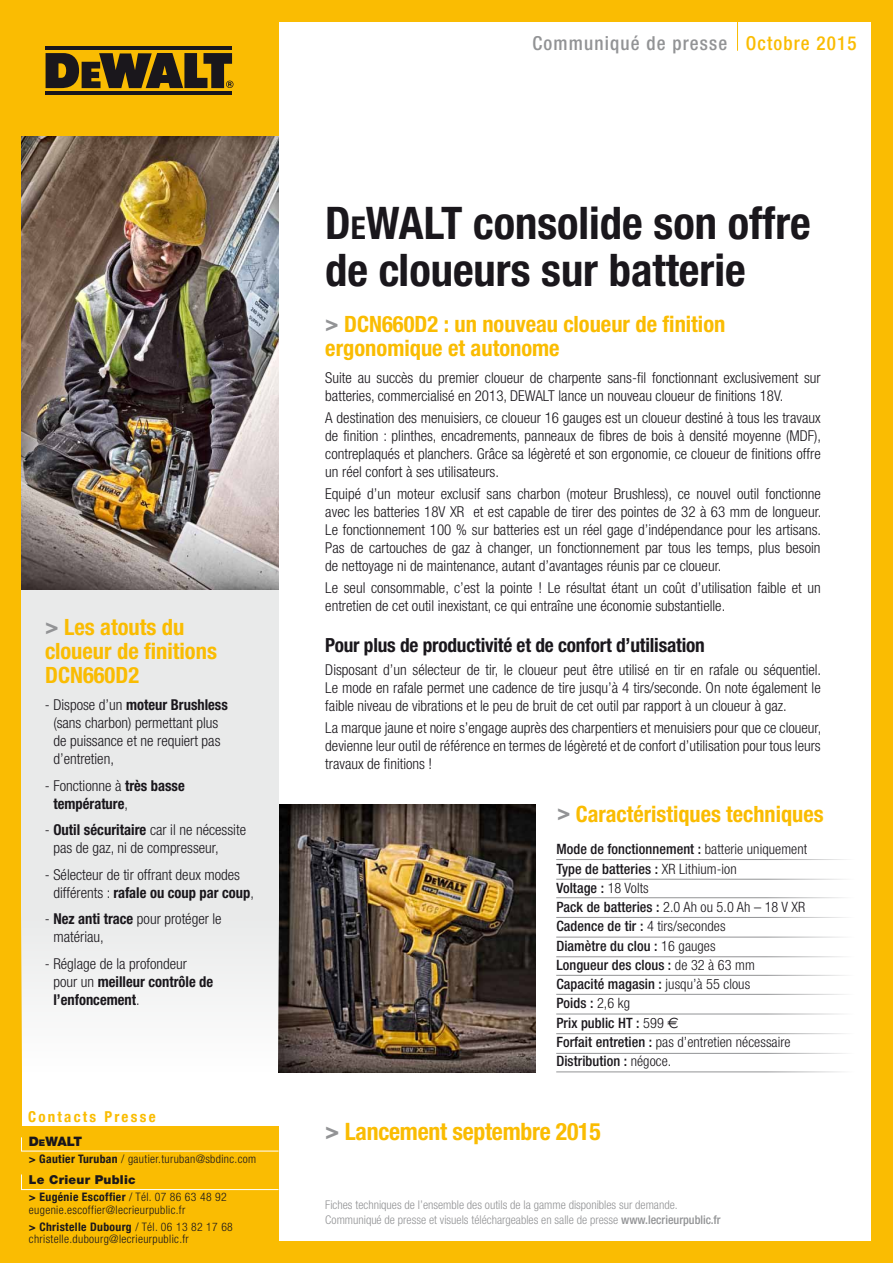
<style>
.page{position:relative;width:893px;height:1263px;background:#fff}
.page>*{position:absolute;margin:0;border:0;box-sizing:border-box;transform-origin:0 0}
.t1{font:700 condensed 45px/46.5px "Helvetica Neue";color:#1a171c}
.t2{font:700 condensed 24px "Helvetica Neue";letter-spacing:-.01em;color:#fabc02}
.t3{font:700 condensed 22.5px/24px "Helvetica Neue";color:#fabc02}
.t4{font:700 condensed 19.5px "Helvetica Neue";letter-spacing:-.01em;color:#1a171c}
.t5{font:500 condensed 19.35px "Helvetica Neue";letter-spacing:.06em;color:#929395}
.t6{font:300 condensed 15px/18px "Helvetica Neue";color:#1a171c}
.t7{font:700 condensed 15px/18px "Helvetica Neue";color:#1a171c}
.t8{font:700 condensed 15px "Helvetica Neue";letter-spacing:.15em;color:#fabc02}
.t9{font:500 condensed 14.25px/19.2px "Helvetica Neue";letter-spacing:.005em;color:#1a171c}
.t10{font:900 13.05px "Helvetica Neue";color:#1a171c}
.t11{font:900 12.3px "Helvetica Neue";letter-spacing:.02em;color:#1a171c}
.t12{font:300 condensed 12px/14.7px "Helvetica Neue";color:#929395}
.t13{font:300 condensed 11.7px/12.8px "Helvetica Neue";letter-spacing:.03em;color:#1a171c}
.s1{color:#929395}
.s2{font-weight:700}
.s3{font-weight:300}
.s4{font-size:9.15px}
.s5{color:#fabc02}
.s6{font-size:31.5px}
.s7{font-family:"Euro Sans";font-weight:400;font-stretch:normal;font-size:15px}
.s8{font-weight:500}
</style>
<div class="page">
<div style="left:0;top:0;width:893px;height:21px;background:#fabc02"></div>
<div style="left:0;top:1242px;width:893px;height:21px;background:#fabc02"></div>
<div style="left:21px;top:1126px;width:258px;height:116px;background:#fabc02"></div>
<div style="left:21px;top:21px;width:258px;height:116px;background:#fabc02"></div>
<div style="left:0;top:0;width:21px;height:1263px;background:#fabc02"></div>
<div style="left:872px;top:0;width:21px;height:1263px;background:#fabc02"></div>
<hr style="left:45px;top:91px;width:186px;height:4px;background:#1a171c">
<hr style="left:46px;top:46px;width:186px;height:4px;background:#1a171c">
<svg style="left:46px;top:53px;width:187px;height:35px"></svg>
<svg style="left:21px;top:1174px;width:258px;height:16px"></svg>
<svg style="left:21px;top:1137px;width:258px;height:15px"></svg>
<hr style="left:556px;top:897px;width:325px;height:1px;background:#929395">
<hr style="left:556px;top:994px;width:325px;height:1px;background:#929395">
<hr style="left:556px;top:879px;width:325px;height:1px;background:#929395">
<hr style="left:556px;top:859px;width:325px;height:1px;background:#929395">
<hr style="left:556px;top:917px;width:325px;height:1px;background:#929395">
<hr style="left:556px;top:1014px;width:325px;height:1px;background:#929395">
<hr style="left:556px;top:937px;width:325px;height:1px;background:#929395">
<hr style="left:556px;top:1033px;width:325px;height:1px;background:#929395">
<hr style="left:556px;top:956px;width:325px;height:1px;background:#929395">
<hr style="left:556px;top:1053px;width:325px;height:1px;background:#929395">
<hr style="left:556px;top:975px;width:325px;height:1px;background:#929395">
<hr style="left:556px;top:1072px;width:325px;height:1px;background:#929395">
<hr style="left:737px;top:21px;width:1px;height:30px;background:#fabc02">
<img style="left:279px;top:804px;width:257px;height:268px">
<div style="left:21px;top:546px;width:258px;height:526px;background:#e9eaea"></div>
<img style="left:21px;top:137px;width:258px;height:452px">
<h3 class="t3" style="left:45px;top:615px;width:173px"><span class="s1">&gt;</span> Les atouts du cloueur de finitions<br>DCN660D2</h3>
<p class="t6" style="left:53px;top:696px;width:176px;text-indent:-9px">- Dispose d’un <span class="s2">moteur Brushless </span>(sans charbon) permettant plus de puissance et ne requiert pas d’entretien,</p>
<p class="t7" style="left:53px;top:776px;width:133px;text-indent:-9px"><span class="s3">- Fonctionne à</span> très basse température<span class="s3">,</span></p>
<p class="t6" style="left:53px;top:821px;width:194px;text-indent:-9px">- <span class="s2">Outil sécuritaire</span> car il ne nécessite pas de gaz, ni de compresseur,</p>
<p class="t6" style="left:53px;top:865px;width:202px;text-indent:-9px">- Sélecteur de tir offrant deux modes différents : <span class="s2">rafale ou coup par coup</span>,</p>
<p class="t6" style="left:53px;top:910px;width:170px;text-indent:-9px">- <span class="s2">Nez anti trace</span> pour protéger le matériau,</p>
<p class="t7" style="left:53px;top:954px;width:161px;text-indent:-9px"><span class="s3">- Réglage de la profondeur pour un</span> meilleur contrôle de l’enfoncement<span class="s3">.</span></p>
<p class="t8" style="left:28px;top:1108px;width:129px">Contacts Presse</p>
<p class="t10" style="left:29px;top:1134px;width:55px">D<span class="s4">e</span>WALT</p>
<p class="t13" style="left:29px;top:1153px;width:229px"><span class="s2">&gt; Gautier Turuban</span> / gautier.turuban@sbdinc.com</p>
<p class="t11" style="left:29px;top:1172px;width:108px">Le Crieur Public</p>
<p class="t13" style="left:29px;top:1190px;width:199px"><span class="s2">&gt; Eugénie Escoffier</span> / Tél. 07 86 63 48 92 eugenie.escoffier@lecrieurpublic.fr</p>
<p class="t13" style="left:29px;top:1220px;width:205px"><span class="s2">&gt; Christelle Dubourg</span> / Tél. 06 13 82 17 68 christelle.dubourg@lecrieurpublic.fr</p>
<p class="t5" style="left:532px;top:32px;width:326px">Communiqué de presse <span class="s5">Octobre 2015</span></p>
<h1 class="t1" style="left:325px;top:199px;width:487px">D<span class="s6">e</span>WALT consolide son offre de cloueurs sur batterie</h1>
<h3 class="t3" style="left:325px;top:312px;width:402px"><span class="s1">&gt;</span> DCN660D2 : un nouveau cloueur de finition ergonomique et autonome</h3>
<p class="t6" style="left:325px;top:368px;width:497px">Suite au succès du premier cloueur de charpente sans-fil fonctionnant exclusivement sur batteries, commercialisé en 2013, DEWALT lance un nouveau cloueur de finitions 18V.</p>
<p class="t6" style="left:325px;top:408px;width:497px;text-align:justify">A destination des menuisiers, ce cloueur 16 gauges est un cloueur destiné à tous les travaux de finition : plinthes, encadrements, panneaux de fibres de bois à densité moyenne (MDF), contreplaqués et planchers. Grâce sa légèreté et son ergonomie, ce cloueur de finitions offre un réel confort à ses utilisateurs.</p>
<p class="t6" style="left:325px;top:485px;width:497px;text-align:justify">Equipé d’un moteur exclusif sans charbon (moteur Brushless), ce nouvel outil fonctionne avec les batteries 18V XR et est capable de tirer des pointes de 32 à 63 mm de longueur.<br>Le fonctionnement 100 % sur batteries est un réel gage d’indépendance pour les artisans.<br>Pas de cartouches de gaz à changer, un fonctionnement par tous les temps, plus besoin de nettoyage ni de maintenance, autant d’avantages réunis par ce cloueur.</p>
<p class="t6" style="left:325px;top:579px;width:497px">Le seul consommable, c’est la pointe ! Le résultat étant un coût d’utilisation faible et un entretien de cet outil inexistant, ce qui entraîne une économie substantielle.</p>
<h3 class="t4" style="left:325px;top:634px;width:381px">Pour plus de productivité et de confort d’utilisation</h3>
<p class="t6" style="left:325px;top:660px;width:497px;text-align:justify">Disposant d’un sélecteur de tir, le cloueur peut être utilisé en tir en rafale ou séquentiel.<br>Le mode en rafale permet une cadence de tire jusqu’à 4 tirs/seconde. On note également le faible niveau de vibrations et le peu de bruit de cet outil par rapport à un cloueur à gaz.</p>
<p class="t6" style="left:325px;top:718px;width:497px;text-align:justify">La marque jaune et noire s’engage auprès des charpentiers et menuisiers pour que ce cloueur, devienne leur outil de référence en termes de légèreté et de confort d’utilisation pour tous leurs travaux de finitions !</p>
<h3 class="t3" style="left:557px;top:801px;width:268px"><span class="s1">&gt;</span> Caractéristiques techniques</h3>
<p class="t9" style="left:556px;top:839px;width:252px">Mode de fonctionnement : <span class="s3">batterie uniquement<br></span>Type de batteries : <span class="s3">XR Lithium-ion<br></span>Voltage : <span class="s3">18 Volts<br></span>Pack de batteries : <span class="s3">2.0 Ah ou 5.0 Ah – 18 V XR<br></span>Cadence de tir : <span class="s3">4 tirs/secondes<br></span>Diamètre du clou : <span class="s3">16 gauges<br></span>Longueur des clous : <span class="s3">de 32 à 63 mm<br></span>Capacité magasin : <span class="s3">jusqu’à 55 clous<br></span>Poids : <span class="s3">2,6 kg<br></span>Prix public HT : <span class="s3">599</span> <span class="s7">e<br></span>Forfait entretien : <span class="s3">pas d’entretien nécessaire<br></span>Distribution : <span class="s3">négoce.</span></p>
<h2 class="t2" style="left:325px;top:1117px;width:277px"><span class="s1">&gt;</span> Lancement septembre 2015</h2>
<p class="t12" style="left:325px;top:1198px;width:397px">Fiches techniques de l’ensemble des outils de la gamme disponibles sur demande.<br>Communiqué de presse et visuels téléchargeables en salle de presse <span class="s8">www.lecrieurpublic.fr</span></p>
</div>
